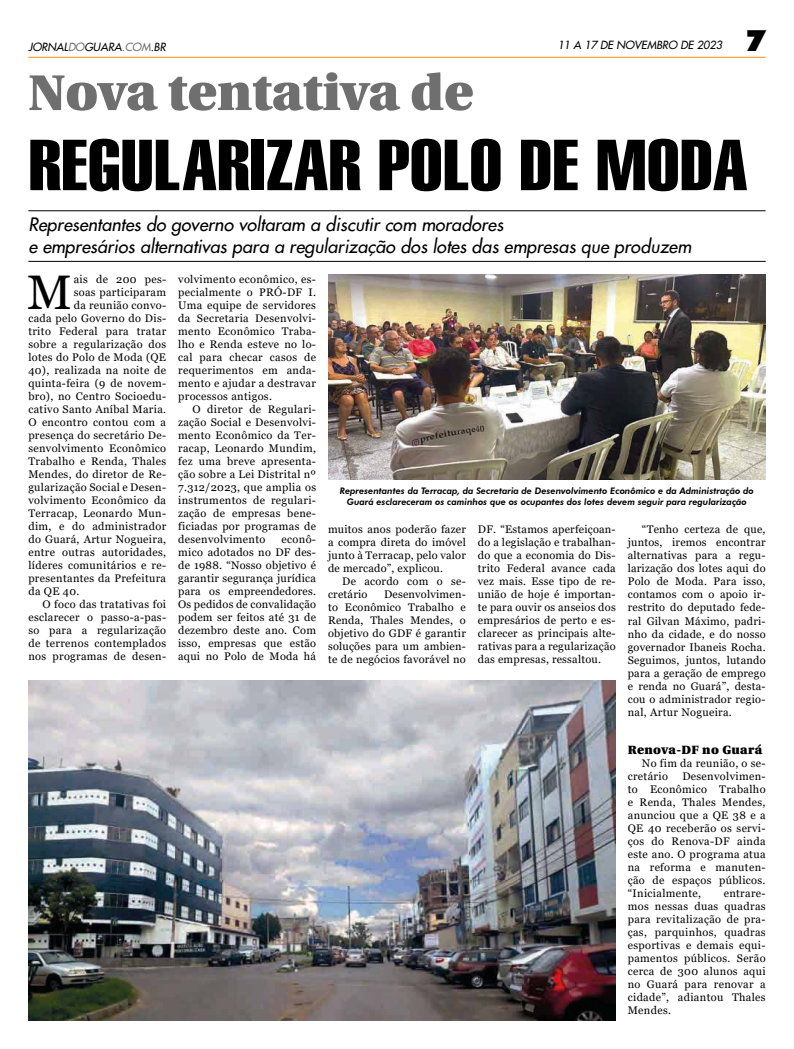
<style>
.page{position:relative;width:794px;height:1049px;background:#fff}
.page>*{position:absolute;margin:0;border:0;box-sizing:border-box;transform-origin:0 0}
.t1{font:70px "Swiss 911 BT Extra Compressed";color:#000;scale:1.25 1}
.t2{font:900 50px "Utopia";color:#706f6f}
.t3{font:48.5px "Georgia";color:#000}
.t4{font:900 29.6px "Futura BT";color:#000}
.t5{font:italic 18px/22px "Futura 2";color:#000}
.t6{font:900 12px "Utopia";letter-spacing:.03em;color:#000}
.t7{font:11px/13px "Georgia";letter-spacing:.03em;color:#000;text-align:justify}
.t8{font:italic 11px "Futura 2";color:#000}
.t9{font:italic 800 9px/11px "Futura BT";color:#000;text-align:center}
.s1{color:#706f6f}
</style>
<div class="page">
<hr style="left:28px;top:57px;width:737px;height:1px;background:#f39200">
<hr style="left:28px;top:211px;width:737px;height:1px;background:#000">
<hr style="left:28px;top:261px;width:737px;height:1px;background:#000">
<img style="left:328px;top:274px;width:437px;height:205px">
<img style="left:28px;top:680px;width:588px;height:340px">
<p class="t8" style="left:28px;top:39px;width:139px">JORNAL<span class="s1">DO</span>GUARA<span class="s1">.COM</span>.BR</p>
<p class="t8" style="left:557px;top:37px;width:166px">11 A 17 DE NOVEMBRO DE 2023</p>
<h3 class="t4" style="left:745px;top:22px;width:22px">7</h3>
<h2 class="t2" style="left:28px;top:64px;width:447px">Nova tentativa de</h2>
<h1 class="t1" style="left:28px;top:126px;width:577px">REGULARIZAR POLO DE MODA</h1>
<h3 class="t5" style="left:28px;top:213px;width:664px">Representantes do governo voltaram a discutir com moradores<br>e empresários alternativas para a regularização dos lotes das empresas que produzem</h3>
<h3 class="t3" style="left:27px;top:263px;width:46px">M</h3>
<p class="t7" style="left:74px;top:273px;width:94px">ais de 200 pes-</p>
<p class="t7" style="left:178px;top:273px;width:139px">volvimento econômico, es&shy;pecialmente o PRÓ-DF I.<br>Uma equipe de servidores da Secretaria Desenvolvi&shy;mento Econômico Traba&shy;lho e Renda esteve no lo&shy;cal para checar casos de requerimentos em anda&shy;mento e ajudar a destravar processos antigos.</p>
<p class="t7" style="left:178px;top:403px;width:139px;text-indent:14px">O diretor de Regulari&shy;zação Social e Desenvolvi&shy;mento Econômico da Ter&shy;racap, Leonardo Mundim, fez uma breve apresenta&shy;ção sobre a Lei Distrital nº 7.312/2023, que amplia os instrumentos de regulari&shy;zação de empresas bene&shy;ficiadas por programas de desenvolvimento</p>
<p class="t7" style="left:74px;top:286px;width:94px">soas participaram</p>
<p class="t7" style="left:74px;top:299px;width:94px">da reunião convo-</p>
<p class="t7" style="left:28px;top:312px;width:139px">cada pelo Governo do Dis-</p>
<p class="t7" style="left:28px;top:325px;width:139px">trito Federal para tratar</p>
<p class="t7" style="left:28px;top:338px;width:139px">sobre a regularização dos</p>
<p class="t7" style="left:28px;top:351px;width:139px">lotes do Polo de Moda (QE</p>
<p class="t7" style="left:28px;top:364px;width:139px">40), realizada na noite de</p>
<p class="t7" style="left:28px;top:377px;width:139px">quinta-feira (9 de novem-</p>
<p class="t7" style="left:28px;top:390px;width:139px">bro), no Centro Socioedu-</p>
<p class="t7" style="left:28px;top:403px;width:139px">cativo Santo Aníbal Maria.</p>
<p class="t7" style="left:28px;top:416px;width:139px">O encontro contou com a</p>
<p class="t7" style="left:28px;top:429px;width:139px">presença do secretário De-</p>
<p class="t7" style="left:28px;top:442px;width:139px">senvolvimento Econômico</p>
<p class="t7" style="left:28px;top:455px;width:139px">Trabalho e Renda, Thales</p>
<p class="t7" style="left:28px;top:468px;width:139px">Mendes, do diretor de Re-</p>
<p class="t7" style="left:28px;top:481px;width:139px">gularização Social e Desen-</p>
<p class="t7" style="left:28px;top:494px;width:139px">volvimento Econômico da</p>
<p class="t7" style="left:28px;top:507px;width:139px">Terracap, Leonardo Mun-</p>
<p class="t7" style="left:28px;top:520px;width:139px">dim, e do administrador</p>
<p class="t7" style="left:28px;top:533px;width:139px">do Guará, Artur Nogueira,</p>
<p class="t7" style="left:28px;top:546px;width:139px">entre outras autoridades,</p>
<p class="t7" style="left:28px;top:559px;width:139px">líderes comunitários e re-</p>
<p class="t7" style="left:28px;top:572px;width:139px">presentantes da Prefeitura</p>
<p class="t7" style="left:28px;top:585px;width:53px">da QE 40.</p>
<p class="t7" style="left:43px;top:598px;width:125px">O foco das tratativas foi</p>
<p class="t7" style="left:28px;top:611px;width:139px">esclarecer o passo-a-pas-</p>
<p class="t7" style="left:28px;top:624px;width:139px">so para a regularização</p>
<p class="t7" style="left:28px;top:637px;width:139px">de terrenos contemplados</p>
<p class="t7" style="left:28px;top:650px;width:139px">nos programas de desen-</p>
<p class="t9" style="left:340px;top:486px;width:415px">Representantes da Terracap, da Secretaria de Desenvolvimento Econômico e da Administração do<br>Guará esclareceram os caminhos que os ocupantes dos lotes devem seguir para regularização</p>
<p class="t7" style="left:478px;top:523px;width:139px">DF. “Estamos aperfeiçoan&shy;do a legislação e trabalhan&shy;do que a economia do Dis&shy;trito Federal avance cada vez mais. Esse tipo de re&shy;união de hoje é importan&shy;te para ouvir os anseios dos empresários de perto e es&shy;clarecer as principais alte&shy;rativas para a regularização das empresas, ressaltou.</p>
<p class="t7" style="left:628px;top:523px;width:139px;text-indent:14px">“Tenho certeza de que, juntos, iremos encontrar alternativas para a regu&shy;larização dos lotes aqui do Polo de Moda. Para isso, contamos com o apoio ir&shy;restrito do deputado fede&shy;ral Gilvan Máximo, padri&shy;nho da cidade, e do nosso governador Ibaneis Rocha.<br>Seguimos, juntos, lutando para a geração de emprego e renda no Guará”, desta&shy;cou o administrador regio&shy;nal, Artur Nogueira.</p>
<p class="t6" style="left:628px;top:743px;width:136px">Renova-DF no Guará</p>
<p class="t7" style="left:628px;top:757px;width:139px;text-indent:14px">No fim da reunião, o se&shy;cretário</p>
<p class="t7" style="left:178px;top:533px;width:139px;text-indent:103px">econô&shy;mico adotados no DF des&shy;de 1988. “Nosso objetivo é garantir segurança jurídica para os empreendedores.<br>Os pedidos de convalidação podem ser feitos até 31 de dezembro deste ano. Com isso, empresas que estão aqui no Polo de Moda há</p>
<p class="t7" style="left:328px;top:523px;width:139px">muitos anos poderão fazer a compra direta do imóvel junto à Terracap, pelo valor de mercado”, explicou.</p>
<p class="t7" style="left:328px;top:575px;width:139px;text-indent:14px">De acordo com o se&shy;cretário</p>
<p class="t7" style="left:328px;top:588px;width:139px;text-indent:56px">Desenvolvimen&shy;to Econômico Trabalho e Renda, Thales Mendes, o objetivo do GDF é garantir soluções para um ambien&shy;te de negócios favorável no</p>
<p class="t7" style="left:628px;top:770px;width:139px;text-indent:55px">Desenvolvimen&shy;to Econômico Trabalho e Renda, Thales Mendes, anunciou que a QE 38 e a QE 40 receberão os servi&shy;ços do Renova-DF ainda este ano. O programa atua na reforma e manuten&shy;ção de espaços públicos. “Inicialmente,</p>
<p class="t7" style="left:628px;top:887px;width:139px;text-indent:96px">entrare&shy;mos nessas duas quadras para revitalização de pra&shy;ças, parquinhos, quadras esportivas e demais equi&shy;pamentos públicos. Serão cerca de 300 alunos aqui no Guará para renovar a cidade”, adiantou Thales Mendes.</p>
</div>
